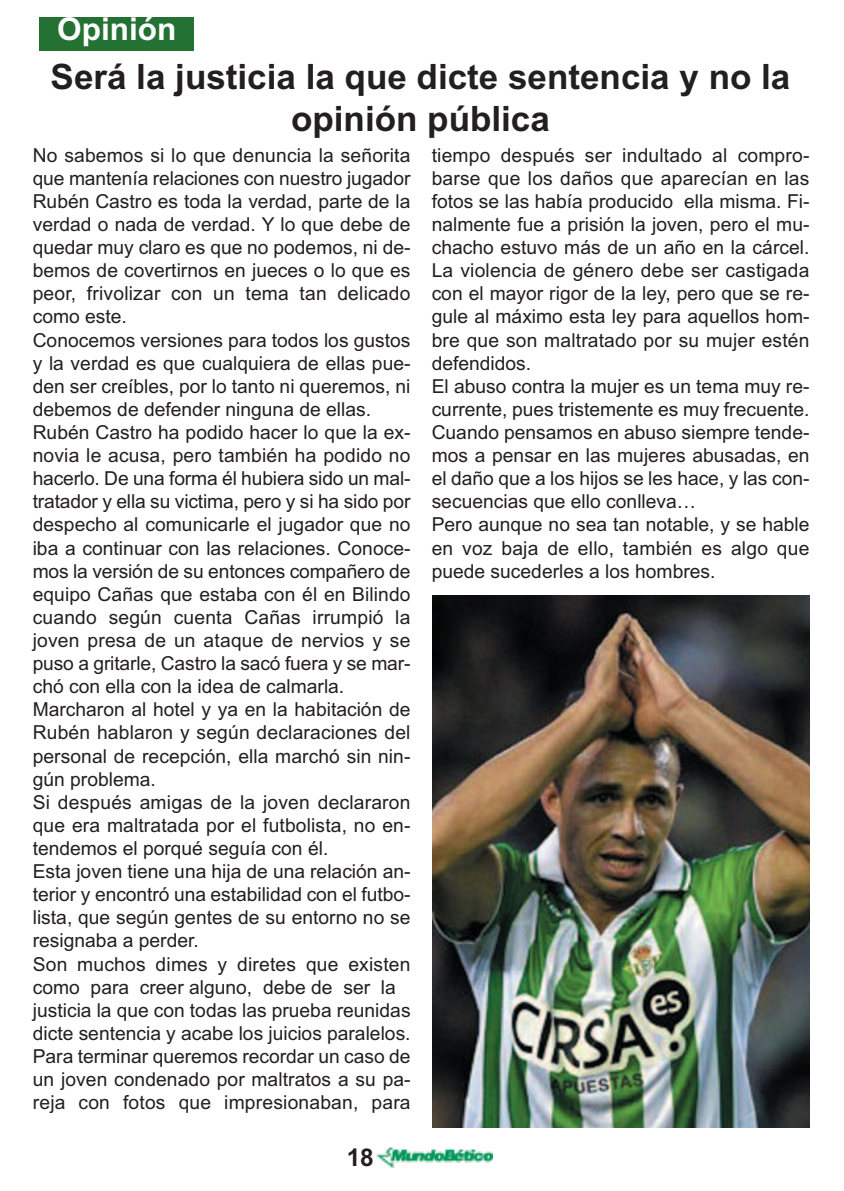
<style>
.page{position:relative;width:844px;height:1191px;background:#fff}
.page>*{position:absolute;margin:0;border:0;box-sizing:border-box;transform-origin:0 0}
.t1{font:700 35px/42px "Arial";color:#231f20;text-align:center}
.t2{font:700 31.5px "Arial";color:#fff}
.t3{font:700 24.5px "Arial";color:#231f20}
.t4{font:19.25px/23.1px "Arial";color:#231f20}
</style>
<div class="page">
<div style="left:40px;top:18px;width:154px;height:33px;background:#237234"></div>
<img style="left:432px;top:595px;width:377px;height:533px">
<img style="left:376px;top:1146px;width:117px;height:21px">
<h2 class="t2" style="left:57px;top:11px;width:120px">Opinión</h2>
<h1 class="t1" style="left:51px;top:55px;width:741px">Será la justicia la que dicte sentencia y no la opinión pública</h1>
<p class="t4" style="left:33px;top:143px;width:379px">No sabemos si lo que denuncia la señorita que mantenía relaciones con nuestro jugador Rubén Castro es toda la verdad, parte de la verdad o nada de verdad. Y lo que debe de quedar muy claro es que no podemos, ni de&shy;bemos de covertirnos en jueces o lo que es peor, frivolizar con un tema tan delicado como este.<br>Conocemos versiones para todos los gustos y la verdad es que cualquiera de ellas pue&shy;den ser creíbles, por lo tanto ni queremos, ni debemos de defender ninguna de ellas.<br>Rubén Castro ha podido hacer lo que la ex&shy;novia le acusa, pero también ha podido no hacerlo. De una forma él hubiera sido un mal&shy;tratador y ella su victima, pero y si ha sido por despecho al comunicarle el jugador que no iba a continuar con las relaciones. Conoce&shy;mos la versión de su entonces compañero de equipo Cañas que estaba con él en Bilindo cuando según cuenta Cañas irrumpió la joven presa de un ataque de nervios y se puso a gritarle, Castro la sacó fuera y se mar&shy;chó con ella con la idea de calmarla.<br>Marcharon al hotel y ya en la habitación de Rubén hablaron y según declaraciones del personal de recepción, ella marchó sin nin&shy;gún problema.<br>Si después amigas de la joven declararon que era maltratada por el futbolista, no en&shy;tendemos el porqué seguía con él.<br>Esta joven tiene una hija de una relación an&shy;terior y encontró una estabilidad con el futbo&shy;lista, que según gentes de su entorno no se resignaba a perder.<br>Son muchos dimes y diretes que existen como para creer alguno, debe de ser la justicia la que con todas las prueba reunidas dicte sentencia y acabe los juicios paralelos.<br>Para terminar queremos recordar un caso de un joven condenado por maltratos a su pa&shy;reja con fotos que impresionaban, para</p>
<p class="t4" style="left:431px;top:143px;width:379px">tiempo después ser indultado al compro&shy;barse que los daños que aparecían en las fotos se las había producido ella misma. Fi&shy;nalmente fue a prisión la joven, pero el mu&shy;chacho estuvo más de un año en la cárcel.<br>La violencia de género debe ser castigada con el mayor rigor de la ley, pero que se re&shy;gule al máximo esta ley para aquellos hom&shy;bre que son maltratado por su mujer estén defendidos.<br>El abuso contra la mujer es un tema muy re&shy;currente, pues tristemente es muy frecuente.<br>Cuando pensamos en abuso siempre tende&shy;mos a pensar en las mujeres abusadas, en el daño que a los hijos se les hace, y las con&shy;secuencias que ello conlleva…<br>Pero aunque no sea tan notable, y se hable en voz baja de ello, también es algo que puede sucederles a los hombres.</p>
<p class="t3" style="left:346px;top:1143px;width:29px">18</p>
</div>
